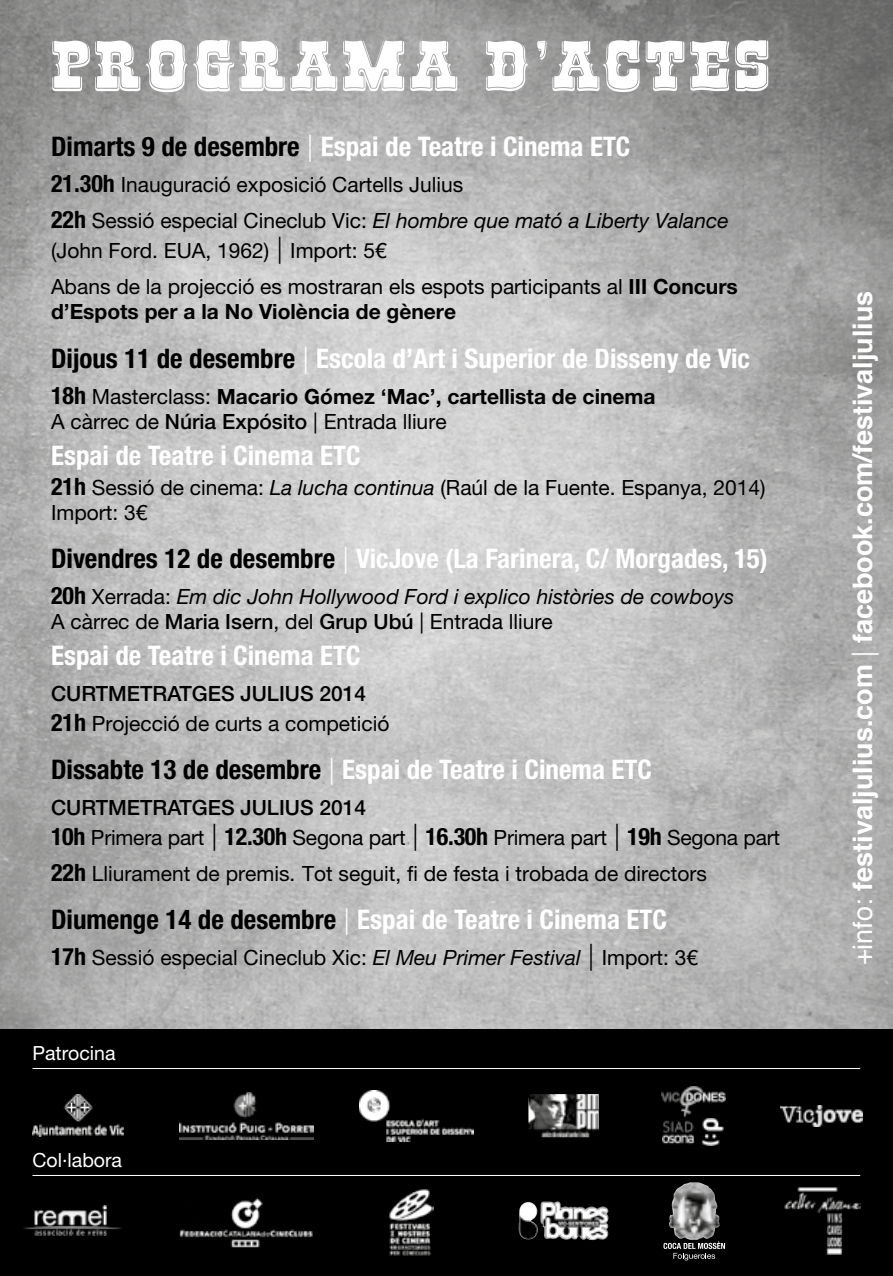
<style>
.page{position:relative;width:893px;height:1276px;background:#fff}
.page>*{position:absolute;margin:0;border:0;box-sizing:border-box;transform-origin:0 0}
.t1{font:700 72px "Rio Grande";letter-spacing:.07em;color:#fff}
.t2{font:700 condensed 27px "Helvetica Neue LT Pro";color:#fff}
.t3{font:700 27px "Helvetica";color:#fff}
.t4{font:21px/36px "Helvetica Neue LT Pro";color:#000}
.t5{font:700 21px/25.2px "Helvetica Neue LT Pro";color:#000}
.t6{font:italic 21px/25.2px "Helvetica Neue LT Pro";color:#000}
.t7{font:19.5px "Helvetica Neue LT Pro";color:#fff}
.s1{color:#000}
.s2{font-weight:300;font-stretch:normal}
.s3{font-weight:700;font-stretch:condensed;font-size:24px}
.s4{font-style:italic}
.s5{font-weight:300;font-size:27px}
.s6{font-weight:700}
.s7{font-stretch:condensed;font-size:24px}
.s8{font-weight:400}
.s9{font-weight:500}
.s10{font-weight:700;font-style:normal;font-stretch:condensed;font-size:24px}
.s11{font-style:normal}
.s12{font-weight:500;font-style:normal}
.s13{font-weight:300}
</style>
<div class="page">
<img style="left:0;top:0;width:893px;height:1029px">
<div style="left:0;top:1029px;width:893px;height:247px;background:#000"></div>
<hr style="left:33px;top:1068px;width:827px;height:1px;background:#fff">
<hr style="left:33px;top:1175px;width:827px;height:1px;background:#fff">
<img style="left:529px;top:1095px;width:69px;height:41px">
<div style="left:525px;top:1091px;width:77px;height:49px;border:3px solid #000"></div>
<img style="left:389px;top:1189px;width:45px;height:67px">
<img style="left:781px;top:1105px;width:81px;height:21px">
<img style="left:179px;top:1197px;width:134px;height:51px">
<img style="left:359px;top:1090px;width:114px;height:51px">
<img style="left:179px;top:1092px;width:134px;height:47px">
<img style="left:33px;top:1094px;width:91px;height:43px">
<img style="left:662px;top:1086px;width:63px;height:30px">
<img style="left:663px;top:1118px;width:61px;height:27px">
<img style="left:24px;top:1205px;width:98px;height:31px">
<svg style="left:537px;top:41px;width:10px;height:19px"></svg>
<img style="left:784px;top:1187px;width:76px;height:67px">
<img style="left:540px;top:1201px;width:19px;height:38px">
<img style="left:669px;top:1182px;width:51px;height:57px">
<svg style="left:663px;top:1241px;width:62px;height:19px"></svg>
<h1 class="t1" style="left:52px;top:40px;width:719px">PROGRAMA D'ACTES</h1>
<p class="t2" style="left:51px;top:130px;width:581px"><span class="s1">Dimarts 9 de desembre</span> <span class="s2">|</span> Espai de Teatre i Cinema ETC</p>
<p class="t4" style="left:51px;top:166px;width:679px"><span class="s3">21.30h</span> Inauguració exposició Cartells Julius<br><span class="s3">22h</span> Sessió especial Cineclub Vic: <span class="s4">El hombre que mató a Liberty Valance</span></p>
<p class="t4" style="left:51px;top:232px;width:688px">(John Ford. EUA, 1962) <span class="s5">|</span> Import: 5€<br>Abans de la projecció es mostraran els espots participants al <span class="s6">III Concurs</span></p>
<p class="t5" style="left:51px;top:299px;width:407px">d’Espots per a la No Violència de gènere</p>
<p class="t2" style="left:51px;top:341px;width:700px"><span class="s1">Dijous 11 de desembre</span> <span class="s2">|</span> Escola d’Art i Superior de Disseny de Vic</p>
<p class="t5" style="left:51px;top:383px;width:606px"><span class="s7">18h</span> <span class="s8">Masterclass:</span> Macario Gómez ‘Mac’, cartellista de cinema<br><span class="s8">A càrrec de</span> <span class="s9">Núria Expósito</span> <span class="s8">| Entrada lliure</span></p>
<p class="t2" style="left:51px;top:439px;width:311px">Espai de Teatre i Cinema ETC</p>
<p class="t4" style="left:51px;top:474px;width:716px;line-height:25.2px"><span class="s3">21h</span> Sessió de cinema: <span class="s4">La lucha continua</span> (Raúl de la Fuente. Espanya, 2014)<br>Import: 3€</p>
<p class="t2" style="left:51px;top:542px;width:718px"><span class="s1">Divendres 12 de desembre</span> <span class="s2">|</span> VicJove (La Farinera, C/ Morgades, 15)</p>
<p class="t6" style="left:51px;top:583px;width:685px"><span class="s10">20h</span> <span class="s11">Xerrada:</span> Em dic John Hollywood Ford i explico històries de cowboys<br><span class="s11">A càrrec de</span> <span class="s12">Maria Isern</span><span class="s11">, del</span> <span class="s12">Grup Ubú</span> <span class="s11">| Entrada lliure</span></p>
<p class="t2" style="left:51px;top:639px;width:311px">Espai de Teatre i Cinema ETC</p>
<p class="t4" style="left:51px;top:678px;width:340px;line-height:30px"><span class="s9">CURTMETRATGES JULIUS 2014<br></span><span class="s3">21h</span> Projecció de curts a competició</p>
<p class="t2" style="left:51px;top:753px;width:602px"><span class="s1">Dissabte 13 de desembre</span> <span class="s2">|</span> Espai de Teatre i Cinema ETC</p>
<p class="t4" style="left:51px;top:792px;width:731px;line-height:30px"><span class="s9">CURTMETRATGES JULIUS 2014<br></span><span class="s3">10h</span> Primera part <span class="s5">|</span> <span class="s3">12.30h</span> Segona part <span class="s5">|</span> <span class="s3">16.30h</span> Primera part <span class="s5">|</span> <span class="s3">19h</span> Segona part</p>
<p class="t4" style="left:51px;top:855px;width:657px"><span class="s3">22h</span> Lliurament de premis. Tot seguit, fi de festa i trobada de directors</p>
<p class="t2" style="left:51px;top:903px;width:617px"><span class="s1">Diumenge 14 de desembre</span> <span class="s2">|</span> Espai de Teatre i Cinema ETC</p>
<p class="t4" style="left:51px;top:939px;width:649px"><span class="s3">17h</span> Sessió especial Cineclub Xic: <span class="s4">El Meu Primer Festival</span> <span class="s5">|</span> Import: 3€</p>
<p class="t7" style="left:33px;top:1041px;width:85px">Patrocina</p>
<p class="t7" style="left:33px;top:1148px;width:91px">Col·labora</p>
<p class="t3" style="left:841px;top:965px;width:676px;rotate:-90deg"><span class="s8">+info:</span> festivaljulius.com <span class="s13">|</span> facebook.com/festivaljulius</p>
</div>
